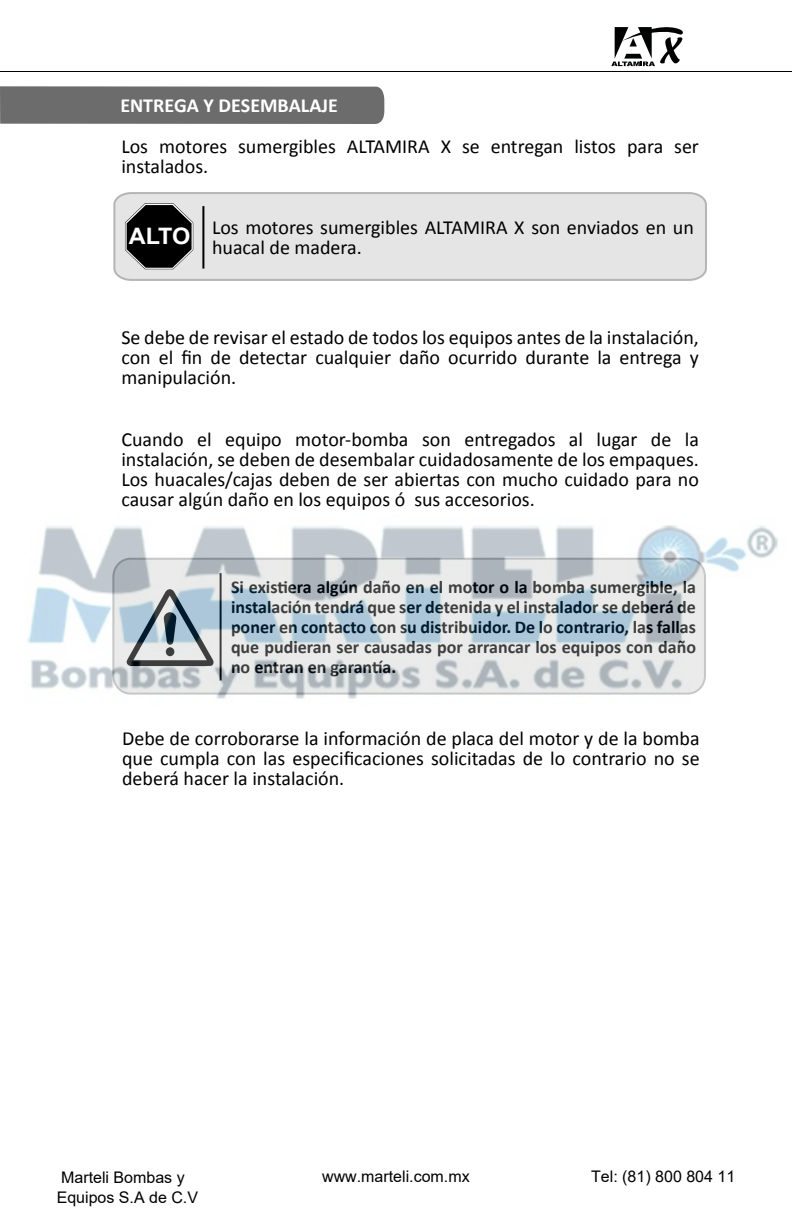
<style>
.page{position:relative;width:792px;height:1224px;background:#fff}
.page>*{position:absolute;margin:0;border:0;box-sizing:border-box;transform-origin:0 0}
.t1{font:700 22.6px "Arial";color:#fff;scale:1.04 1}
.t2{font:20px/20px "Calibri";color:#000;text-align:justify}
.t3{font:700 20px "Calibri";color:#fff}
.t4{font:700 18px/20px "Calibri";color:#000;text-align:justify}
.t5{font:16px/19.2px "Arial";color:#000}
</style>
<div class="page">
<svg style="left:0;top:66px;width:792px;height:6px"></svg>
<svg style="left:611px;top:27px;width:72px;height:39px"></svg>
<div style="left:0;top:86px;width:384px;height:38px;background:#6c6c6c"></div>
<div style="left:113px;top:192px;width:594px;height:89px;background:#e5e5e5"></div>
<hr style="left:202px;top:206px;width:2px;height:63px;background:#000">
<svg style="left:125px;top:203px;width:68px;height:66px;background:#363636"></svg>
<img style="left:27px;top:525px;width:751px;height:174px">
<p class="t3" style="left:120px;top:92px;width:219px">ENTREGA Y DESEMBALAJE</p>
<p class="t2" style="left:121px;top:136px;width:579px">Los motores sumergibles ALTAMIRA X se entregan listos para ser instalados.</p>
<p class="t1" style="left:129px;top:221px;width:61px">ALTO</p>
<p class="t2" style="left:212px;top:218px;width:483px">Los motores sumergibles ALTAMIRA X son enviados en un huacal de madera.</p>
<p class="t2" style="left:121px;top:327px;width:579px">Se debe de revisar el estado de todos los equipos antes de la instalación, con el fin de detectar cualquier daño ocurrido durante la entrega y manipulación.</p>
<p class="t2" style="left:121px;top:429px;width:579px">Cuando el equipo motor-bomba son entregados al lugar de la instalación, se deben de desembalar cuidadosamente de los empaques.<br>Los huacales/cajas deben de ser abiertas con mucho cuidado para no causar algún daño en los equipos ó sus accesorios.</p>
<p class="t4" style="left:231px;top:577px;width:467px">Si existiera algún daño en el motor o la bomba sumergible, la instalación tendrá que ser detenida y el instalador se deberá de poner en contacto con su distribuidor. De lo contrario, las fallas que pudieran ser causadas por arrancar los equipos con daño no entran en garantía.</p>
<p class="t2" style="left:122px;top:728px;width:579px">Debe de corroborarse la información de placa del motor y de la bomba que cumpla con las especificaciones solicitadas de lo contrario no se deberá hacer la instalación.</p>
<p class="t5" style="left:57px;top:1168px;width:143px">Marteli Bombas y<br>Equipos S.A de C.V</p>
<p class="t5" style="left:322px;top:1166px;width:149px">www.marteli.com.mx</p>
<p class="t5" style="left:591px;top:1166px;width:146px">Tel: (81) 800 804 11</p>
</div>
